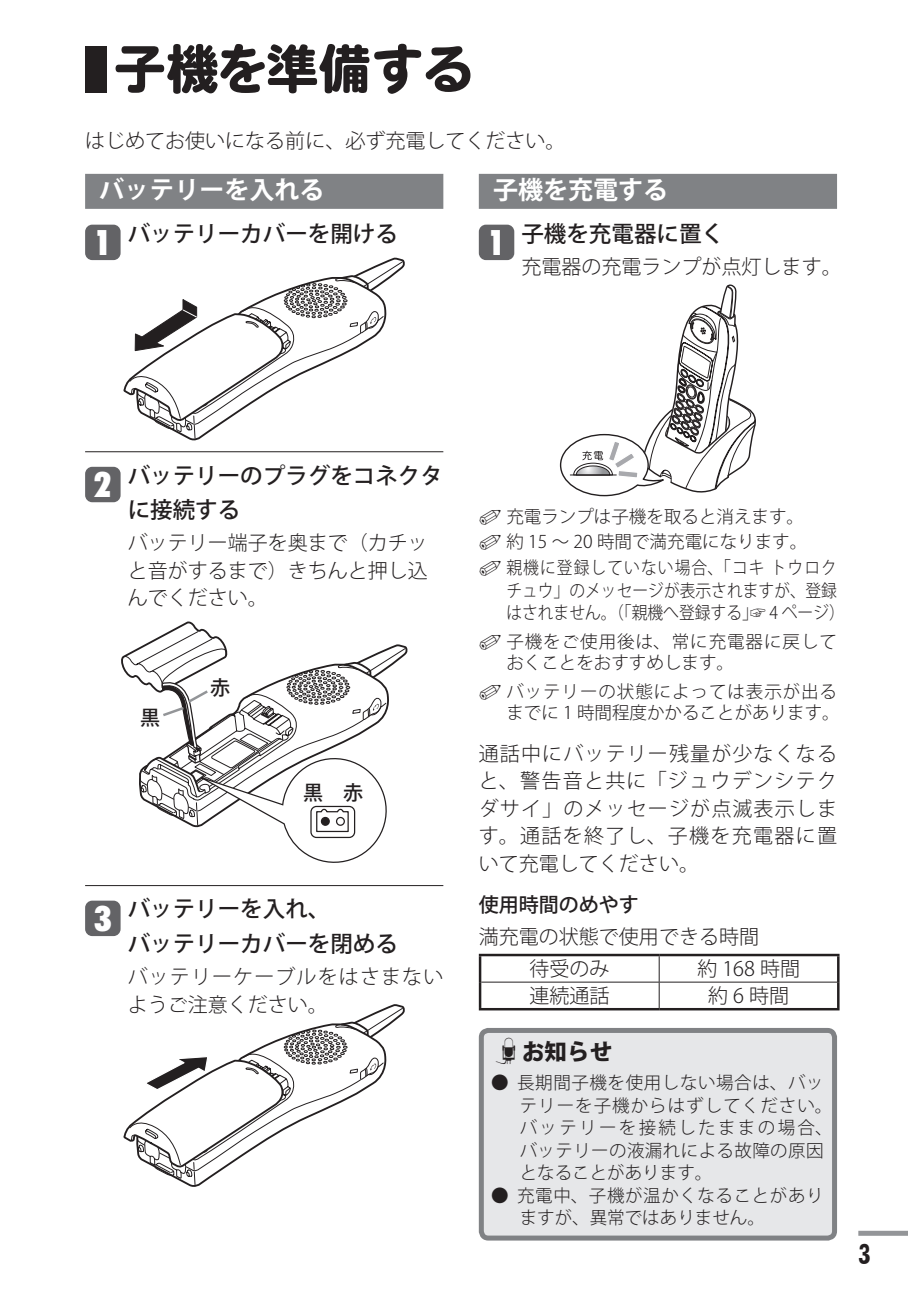
<style>
.page{position:relative;width:908px;height:1290px;background:#fff}
.page>*{position:absolute;margin:0;border:0;box-sizing:border-box;transform-origin:0 0}
.Header-1_21_pt{font:52.5px "HGP Heisei Marugothictai W8";color:#231f20}
.t1{font:900 condensed 35px "Futura BT";color:#fff}
.Header-3_10_pt_白{font:700 25px "Koz Go Std";color:#fff}
.Number_Text{font:500 22.5px "Koz Go Std";color:#231f20}
.t2{font:800 22.5px "Koz Go Std";color:#231f20}
.Body_Text{font:300 20px/27.5px "Koz Go Std";color:#231f20;text-align:justify}
.Number_Text_Body{font:300 20px "Koz Go Std";color:#231f20}
.Number_Text_Body-2{font:300 20px/27.5px "Koz Go Std";letter-spacing:.055em;color:#231f20}
.Header-5_8_pt{font:500 20px "Koz Go Std";color:#231f20}
.t3{font:20px "Koz Go Std Medium 90 ms RKSJ H";color:#231f20}
.メモ{font:300 17.5px/22.5px "Koz Go Std";letter-spacing:.02em;color:#231f20}
.メモ-2{font:300 17.5px/22.5px "Koz Go Std";color:#231f20;scale:.9 1}
.メモ-3{font:300 17.5px/21.2px "Koz Go Std";letter-spacing:.05em;color:#231f20}
.メモ-4{font:300 17.5px "Koz Go Std";color:#231f20}
.メモ-5{font:300 17.5px/21.2px "Koz Go Std";letter-spacing:.055em;color:#231f20}
</style>
<div class="page">
<div style="left:857px;top:1231px;width:50px;height:5px;background:#939598"></div>
<div style="left:85px;top:46px;width:21px;height:46px;background:#231f20"></div>
<div style="left:85px;top:174px;width:358px;height:35px;background:#808285"></div>
<hr style="left:85px;top:451px;width:358px;height:1px;background:#231f20">
<hr style="left:85px;top:885px;width:358px;height:1px;background:#231f20">
<div style="left:85px;top:225px;width:35px;height:35px;background:#636366;border-radius:7px"></div>
<svg style="left:124px;top:258px;width:280px;height:182px"></svg>
<div style="left:85px;top:467px;width:35px;height:35px;background:#636366;border-radius:7px"></div>
<svg style="left:121px;top:622px;width:286px;height:241px"></svg>
<div style="left:85px;top:900px;width:35px;height:36px;background:#636366;border-radius:7px"></div>
<svg style="left:124px;top:1005px;width:280px;height:181px"></svg>
<div style="left:478px;top:174px;width:358px;height:35px;background:#808285"></div>
<div style="left:478px;top:225px;width:36px;height:35px;background:#636366;border-radius:7px"></div>
<svg style="left:559px;top:285px;width:196px;height:211px"></svg>
<hr style="left:570px;top:474px;width:46px;height:1px;background:#231f20">
<hr style="left:481px;top:982px;width:178px;height:1px;background:#231f20">
<hr style="left:659px;top:982px;width:177px;height:1px;background:#231f20">
<svg style="left:658px;top:956px;width:1px;height:52px"></svg>
<hr style="left:478px;top:954px;width:181px;height:2px;background:#231f20">
<hr style="left:478px;top:956px;width:3px;height:26px;background:#231f20">
<hr style="left:659px;top:954px;width:180px;height:2px;background:#231f20">
<hr style="left:836px;top:956px;width:3px;height:26px;background:#231f20">
<hr style="left:478px;top:982px;width:3px;height:26px;background:#231f20">
<hr style="left:836px;top:982px;width:3px;height:26px;background:#231f20">
<hr style="left:478px;top:1008px;width:181px;height:2px;background:#231f20">
<hr style="left:659px;top:1008px;width:180px;height:2px;background:#231f20">
<div style="left:481px;top:1030px;width:353px;height:208px;background:#e6e7e9;border-radius:7px"></div>
<div style="left:478px;top:1028px;width:358px;height:212px;border:5px solid #808285;border-radius:7px"></div>
<p class="Header-1_21_pt" style="left:113px;top:43px;width:361px">子機を準備する</p>
<p class="Body_Text" style="left:85px;top:127px;width:481px">はじめてお使いになる前に、必ず充電してください。</p>
<p class="Header-3_10_pt_白" style="left:99px;top:174px;width:226px">バッテリーを入れる</p>
<p class="t1" style="left:94px;top:220px;width:19px">1</p>
<p class="Number_Text" style="left:128px;top:219px;width:272px">バッテリーカバーを開ける</p>
<p class="Header-3_10_pt_白" style="left:493px;top:174px;width:176px">子機を充電する</p>
<p class="t1" style="left:487px;top:220px;width:19px">1</p>
<p class="Number_Text" style="left:521px;top:219px;width:204px">子機を充電器に置く</p>
<p class="Number_Text_Body" style="left:521px;top:254px;width:321px">充電器の充電ランプが点灯します。</p>
<p class="t1" style="left:94px;top:462px;width:19px">2</p>
<p class="Number_Text" style="left:128px;top:461px;width:317px">バッテリーのプラグをコネクタ</p>
<p class="Number_Text" style="left:128px;top:495px;width:114px">に接続する</p>
<p class="Number_Text_Body" style="left:128px;top:530px;width:302px">バッテリー端子を奥まで（カチッ</p>
<p class="Number_Text_Body" style="left:128px;top:558px;width:302px">と音がするまで）きちんと押し込</p>
<p class="Number_Text_Body" style="left:128px;top:585px;width:142px">んでください。</p>
<p class="t3" style="left:140px;top:704px;width:21px">黒</p>
<p class="t3" style="left:210px;top:675px;width:21px">赤</p>
<p class="t3" style="left:303px;top:780px;width:61px">黒 赤</p>
<p class="t1" style="left:94px;top:896px;width:19px">3</p>
<p class="Number_Text" style="left:128px;top:895px;width:204px">バッテリーを入れ、</p>
<p class="Number_Text" style="left:128px;top:929px;width:271px">バッテリーカバーを閉める</p>
<p class="Number_Text_Body-2" style="left:128px;top:963px;width:317px">バッテリーケーブルをはさまないようご注意ください。</p>
<p class="メモ-4" style="left:506px;top:505px;width:299px">充電ランプは子機を取ると消えます。</p>
<p class="メモ-4" style="left:506px;top:530px;width:302px">約 15 ～ 20 時間で満充電になります。</p>
<p class="メモ-2" style="left:506px;top:557px;width:377px">親機に登録していない場合、「コキトウロクチュウ」のメッセージが表示されますが、登録はされません。（「親機へ登録する」☞ 4 ページ）</p>
<p class="メモ-5" style="left:506px;top:631px;width:332px">子機をご使用後は、常に充電器に戻しておくことをおすすめします。</p>
<p class="メモ-3" style="left:506px;top:681px;width:335px">バッテリーの状態によっては表示が出るまでに 1 時間程度かかることがあります。</p>
<p class="Body_Text" style="left:478px;top:740px;width:359px">通話中にバッテリー残量が少なくなると、警告音と共に「ジュウデンシテクダサイ」のメッセージが点滅表示します。通話を終了し、子機を充電器に置いて充電してください。</p>
<p class="Header-5_8_pt" style="left:478px;top:892px;width:161px">使用時間のめやす</p>
<p class="Body_Text" style="left:478px;top:923px;width:281px">満充電の状態で使用できる時間</p>
<p class="Body_Text" style="left:529px;top:955px;width:81px">待受のみ</p>
<p class="Body_Text" style="left:697px;top:955px;width:104px">約 168 時間</p>
<p class="Body_Text" style="left:529px;top:982px;width:81px">連続通話</p>
<p class="Body_Text" style="left:708px;top:982px;width:82px">約6時間</p>
<p class="t2" style="left:491px;top:1037px;width:122px">▲ お知らせ</p>
<p class="メモ" style="left:519px;top:1072px;width:314px;text-indent:-28px">● 長期間子機を使用しない場合は、バッテリーを子機からはずしてください。バッテリーを接続したままの場合、バッテリーの液漏れによる故障の原因となることがあります。</p>
<p class="メモ" style="left:519px;top:1184px;width:305px;text-indent:-28px">● 充電中、子機が温かくなることがありますが、異常ではありません。</p>
</div>
